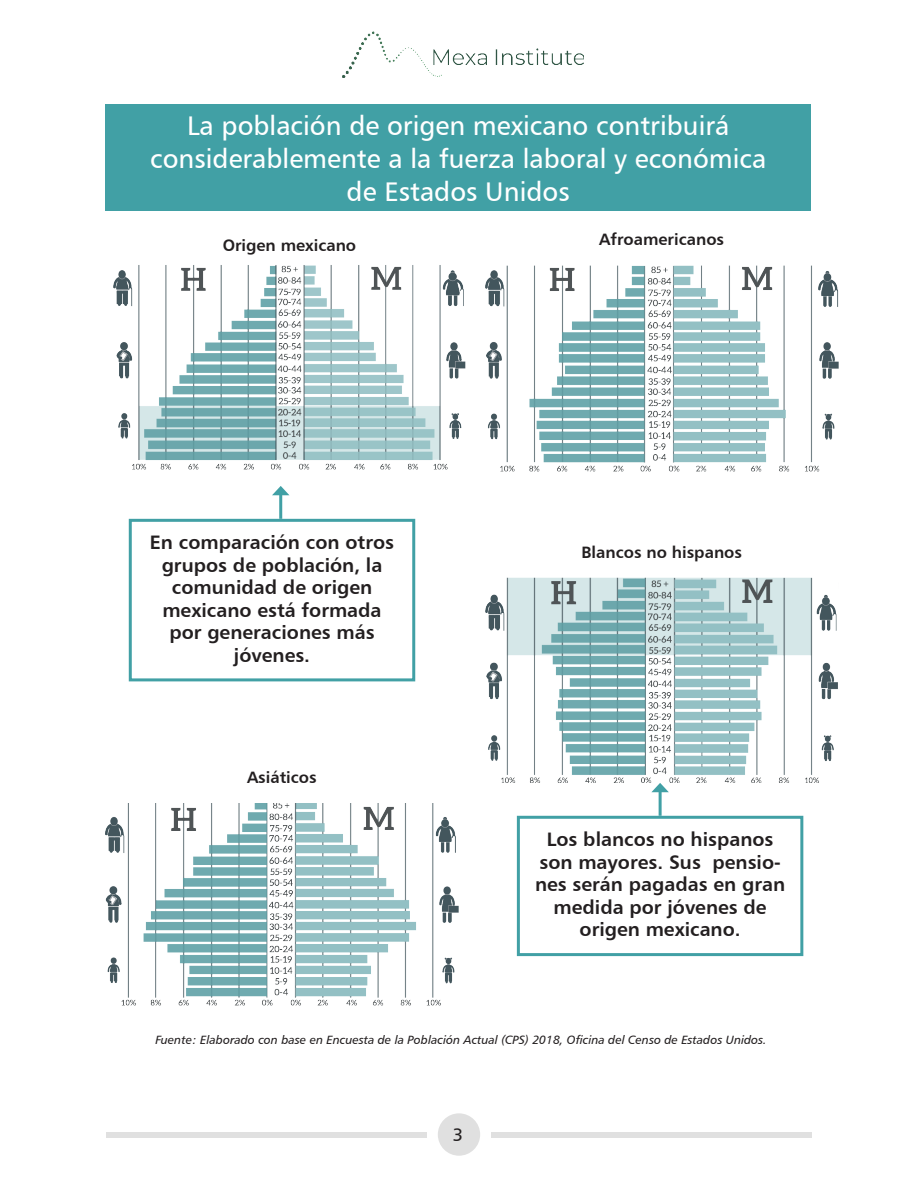
<style>
.page{position:relative;width:918px;height:1188px;background:#fff}
.page>*{position:absolute;margin:0;border:0;box-sizing:border-box;transform-origin:0 0}
.Titulos{font:27px/33px "Humanist 777 BT Roman B";color:#fff;text-align:center}
.t1{font:19.5px/22.5px "Humanist 777 BT Bold B";color:#231f20;text-align:center}
.t2{font:18px "Humanist 777 BT Roman B";color:#231f20}
.t3{font:16.5px "Humanist 777 BT Bold B";color:#231f20}
.t4{font:12px "Humanist 777 BT Italic B";color:#231f20}
</style>
<div class="page">
<div style="left:106px;top:1132px;width:321px;height:5px;background:#e0e0e0"></div>
<div style="left:438px;top:1113px;width:42px;height:43px;background:#e0e0e0;border-radius:50%"></div>
<div style="left:491px;top:1132px;width:321px;height:5px;background:#e0e0e0"></div>
<img style="left:342px;top:31px;width:241px;height:47px">
<div style="left:106px;top:105px;width:705px;height:106px;background:#41a0a5"></div>
<div style="left:129px;top:519px;width:286px;height:162px;border:3px solid #41a0a5"></div>
<img style="left:485px;top:265px;width:353px;height:207px">
<img style="left:113px;top:265px;width:353px;height:205px">
<img style="left:485px;top:577px;width:353px;height:206px">
<img style="left:106px;top:804px;width:352px;height:202px">
<hr style="left:279px;top:493px;width:3px;height:26px;background:#41a0a5">
<svg style="left:272px;top:486px;width:17px;height:9px"></svg>
<div style="left:517px;top:816px;width:286px;height:140px;border:3px solid #41a0a5"></div>
<hr style="left:659px;top:790px;width:3px;height:26px;background:#41a0a5">
<svg style="left:651px;top:783px;width:18px;height:9px"></svg>
<p class="Titulos" style="left:150px;top:109px;width:618px">La población de origen mexicano contribuirá considerablemente a la fuerza laboral y económica de Estados Unidos</p>
<p class="t3" style="left:223px;top:235px;width:135px">Origen mexicano</p>
<p class="t3" style="left:599px;top:229px;width:126px">Afroamericanos</p>
<p class="t1" style="left:150px;top:531px;width:246px">En comparación con otros grupos de población, la comunidad de origen mexicano está formada por generaciones más jóvenes.</p>
<p class="t3" style="left:247px;top:767px;width:71px">Asiáticos</p>
<p class="t3" style="left:581px;top:542px;width:162px">Blancos no hispanos</p>
<p class="t1" style="left:535px;top:828px;width:252px">Los blancos no hispanos son mayores. Sus pensio&shy;nes serán pagadas en gran medida por jóvenes de origen mexicano.</p>
<p class="t4" style="left:156px;top:1032px;width:613px">Fuente: Elaborado con base en Encuesta de la Población Actual (CPS) 2018, Oficina del Censo de Estados Unidos.</p>
<p class="t2" style="left:453px;top:1124px;width:12px">3</p>
</div>
